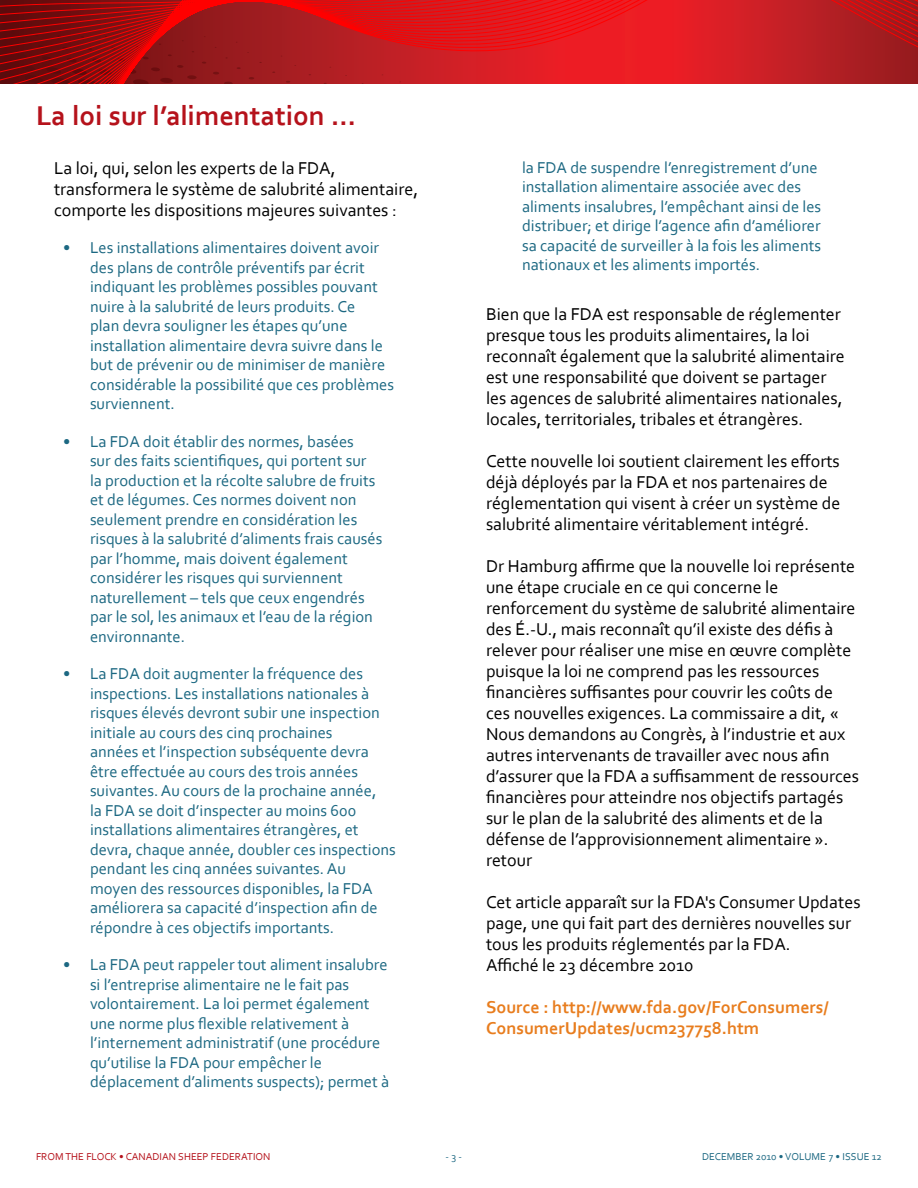
<style>
.page{position:relative;width:918px;height:1188px;background:#fff}
.page>*{position:absolute;margin:0;border:0;box-sizing:border-box;transform-origin:0 0}
.t1{font:700 28.5px "Corbel";color:#b5121b}
.t2{font:18px/21px "Corbel";color:#000}
.t3{font:700 18px/21px "Corbel";color:#e87d1e}
.t4{font:16.5px/19.5px "Corbel";color:#1c6882}
.t5{font:10.5px "Corbel";color:#b5121b}
.t6{font:10.5px "Corbel";color:#1c6882}
</style>
<div class="page">
<svg style="left:0;top:0;width:918px;height:84px"></svg>
<h1 class="t1" style="left:36px;top:98px;width:322px">La loi sur l’alimentation ...</h1>
<p class="t2" style="left:54px;top:157px;width:366px">La loi, qui, selon les experts de la FDA, transformera le système de salubrité alimentaire, comporte les dispositions majeures suivantes :</p>
<p class="t4" style="left:90px;top:238px;width:306px;text-indent:-27px">• Les installations alimentaires doivent avoir des plans de contrôle préventifs par écrit indiquant les problèmes possibles pouvant nuire à la salubrité de leurs produits. Ce<br>plan devra souligner les étapes qu’une installation alimentaire devra suivre dans le but de prévenir ou de minimiser de manière considérable la possibilité que ces problèmes surviennent.</p>
<p class="t4" style="left:90px;top:431px;width:294px;text-indent:-27px">• La FDA doit établir des normes, basées<br>sur des faits scientifiques, qui portent sur<br>la production et la récolte salubre de fruits et de légumes. Ces normes doivent non seulement prendre en considération les risques à la salubrité d’aliments frais causés par l’homme, mais doivent également considérer les risques qui surviennent naturellement – tels que ceux engendrés par le sol, les animaux et l’eau de la région environnante.</p>
<p class="t4" style="left:90px;top:664px;width:307px;text-indent:-27px">• La FDA doit augmenter la fréquence des inspections. Les installations nationales à risques élevés devront subir une inspection initiale au cours des cinq prochaines<br>années et l’inspection subséquente devra être effectuée au cours des trois années suivantes. Au cours de la prochaine année,<br>la FDA se doit d’inspecter au moins 600 installations alimentaires étrangères, et devra, chaque année, doubler ces inspections pendant les cinq années suivantes. Au moyen des ressources disponibles, la FDA améliorera sa capacité d’inspection afin de répondre à ces objectifs importants.</p>
<p class="t4" style="left:90px;top:955px;width:301px;text-indent:-27px">• La FDA peut rappeler tout aliment insalubre si l’entreprise alimentaire ne le fait pas volontairement. La loi permet également une norme plus flexible relativement à l’internement administratif (une procédure qu’utilise la FDA pour empêcher le déplacement d’aliments suspects); permet à</p>
<p class="t4" style="left:522px;top:157px;width:301px">la FDA de suspendre l’enregistrement d’une installation alimentaire associée avec des aliments insalubres, l’empêchant ainsi de les distribuer; et dirige l’agence afin d’améliorer sa capacité de surveiller à la fois les aliments nationaux et les aliments importés.</p>
<p class="t2" style="left:486px;top:303px;width:360px">Bien que la FDA est responsable de réglementer presque tous les produits alimentaires, la loi reconnaît également que la salubrité alimentaire est une responsabilité que doivent se partager les agences de salubrité alimentaires nationales, locales, territoriales, tribales et étrangères.</p>
<p class="t2" style="left:486px;top:450px;width:356px">Cette nouvelle loi soutient clairement les efforts déjà déployés par la FDA et nos partenaires de réglementation qui visent à créer un système de salubrité alimentaire véritablement intégré.</p>
<p class="t2" style="left:486px;top:555px;width:375px">Dr Hamburg affirme que la nouvelle loi représente une étape cruciale en ce qui concerne le renforcement du système de salubrité alimentaire des É.-U., mais reconnaît qu’il existe des défis à relever pour réaliser une mise en œuvre complète puisque la loi ne comprend pas les ressources financières suffisantes pour couvrir les coûts de ces nouvelles exigences. La commissaire a dit, « Nous demandons au Congrès, à l’industrie et aux autres intervenants de travailler avec nous afin d’assurer que la FDA a suffisamment de ressources financières pour atteindre nos objectifs partagés sur le plan de la salubrité des aliments et de la défense de l’approvisionnement alimentaire ». retour</p>
<p class="t2" style="left:486px;top:891px;width:376px">Cet article apparaît sur la FDA's Consumer Updates page, une qui fait part des dernières nouvelles sur tous les produits réglementés par la FDA.<br>Affiché le 23 décembre 2010</p>
<p class="t3" style="left:486px;top:996px;width:344px">Source : http://www.fda.gov/ForConsumers/<br>ConsumerUpdates/ucm237758.htm</p>
<p class="t5" style="left:36px;top:1150px;width:236px">FROM THE FLOCK • CANADIAN SHEEP FEDERATION</p>
<p class="t6" style="left:446px;top:1150px;width:18px">- 3 -</p>
<p class="t6" style="left:702px;top:1150px;width:181px">DECEMBER 2010 • VOLUME 7 • ISSUE 12</p>
</div>
